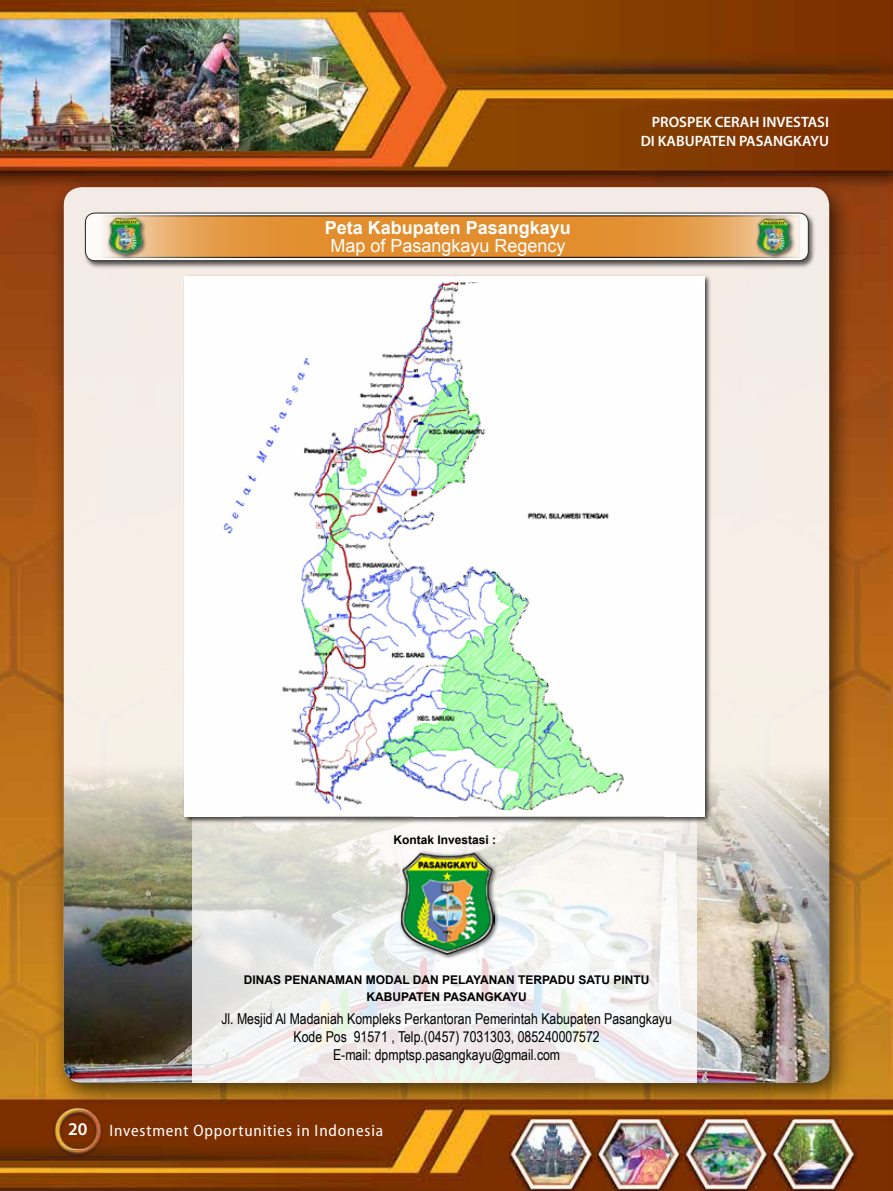
<style>
.page{position:relative;width:893px;height:1191px;background:#fff}
.page>*{position:absolute;margin:0;border:0;box-sizing:border-box;transform-origin:0 0}
.t1{font:700 18px "Arial";color:#fff}
.t2{font:18px "Arial";color:#fff}
.t3{font:semi-condensed 16.5px "Myriad Pro";letter-spacing:.05em;color:#fff}
.t4{font:15px/18px "Arial Narrow";color:#000;text-align:center}
.t5{font:600 15px/19.5px "Myriad Pro";color:#fff;text-align:right}
.t6{font:700 12px/17.7px "Arial";color:#000;text-align:center}
.s1{font-weight:600;font-stretch:normal;font-size:18px}
</style>
<div class="page">
<img style="left:0;top:0;width:893px;height:1191px">
<div style="left:50px;top:175px;width:803px;height:933px;background:#000;opacity:.75"></div>
<div style="left:64px;top:187px;width:765px;height:895px;background:#f5ede7;border-radius:18px"></div>
<img style="left:47px;top:1099px;width:62px;height:63px">
<img style="left:64px;top:772px;width:765px;height:310px">
<svg style="left:192px;top:823px;width:504px;height:259px"></svg>
<div style="left:183px;top:274px;width:529px;height:549px;background:#000;opacity:.75"></div>
<img style="left:192px;top:283px;width:505px;height:526px">
<div style="left:185px;top:276px;width:519px;height:540px;border:6px solid #fff"></div>
<div style="left:83px;top:211px;width:733px;height:58px;background:#000;opacity:.75"></div>
<div style="left:85px;top:213px;width:723px;height:48px;background:#fff;border-radius:9px"></div>
<div style="left:85px;top:213px;width:724px;height:48px;border:1px solid #000;border-radius:9px"></div>
<svg style="left:101px;top:217px;width:697px;height:39px;background:#e4973f"></svg>
<div style="left:98px;top:215px;width:702px;height:43px;border:1px solid #000"></div>
<div style="left:106px;top:215px;width:42px;height:45px;background:#000;opacity:.75"></div>
<img style="left:109px;top:218px;width:34px;height:37px">
<div style="left:754px;top:215px;width:42px;height:45px;background:#000;opacity:.75"></div>
<img style="left:757px;top:218px;width:34px;height:37px">
<div style="left:399px;top:850px;width:100px;height:110px;background:#000;opacity:.75"></div>
<img style="left:401px;top:851px;width:93px;height:103px">
<p class="t1" style="left:325px;top:215px;width:248px">Peta Kabupaten Pasangkayu</p>
<p class="t2" style="left:330px;top:233px;width:237px">Map of Pasangkayu Regency</p>
<p class="t5" style="left:641px;top:112px;width:190px">PROSPEK CERAH INVESTASI<br>DI KABUPATEN PASANGKAYU</p>
<p class="t6" style="left:393px;top:831px;width:104px">Kontak Investasi :</p>
<p class="t6" style="left:244px;top:971px;width:407px">DINAS PENANAMAN MODAL DAN PELAYANAN TERPADU SATU PINTU<br>KABUPATEN PASANGKAYU</p>
<p class="t4" style="left:221px;top:1008px;width:452px">Jl. Mesjid Al Madaniah Kompleks Perkantoran Pemerintah Kabupaten Pasangkayu<br>Kode Pos 91571 , Telp.(0457) 7031303, 085240007572<br>E-mail: dpmptsp.pasangkayu@gmail.com</p>
<p class="t3" style="left:68px;top:1120px;width:317px"><span class="s1">20</span> Investment Opportunities in Indonesia</p>
</div>
